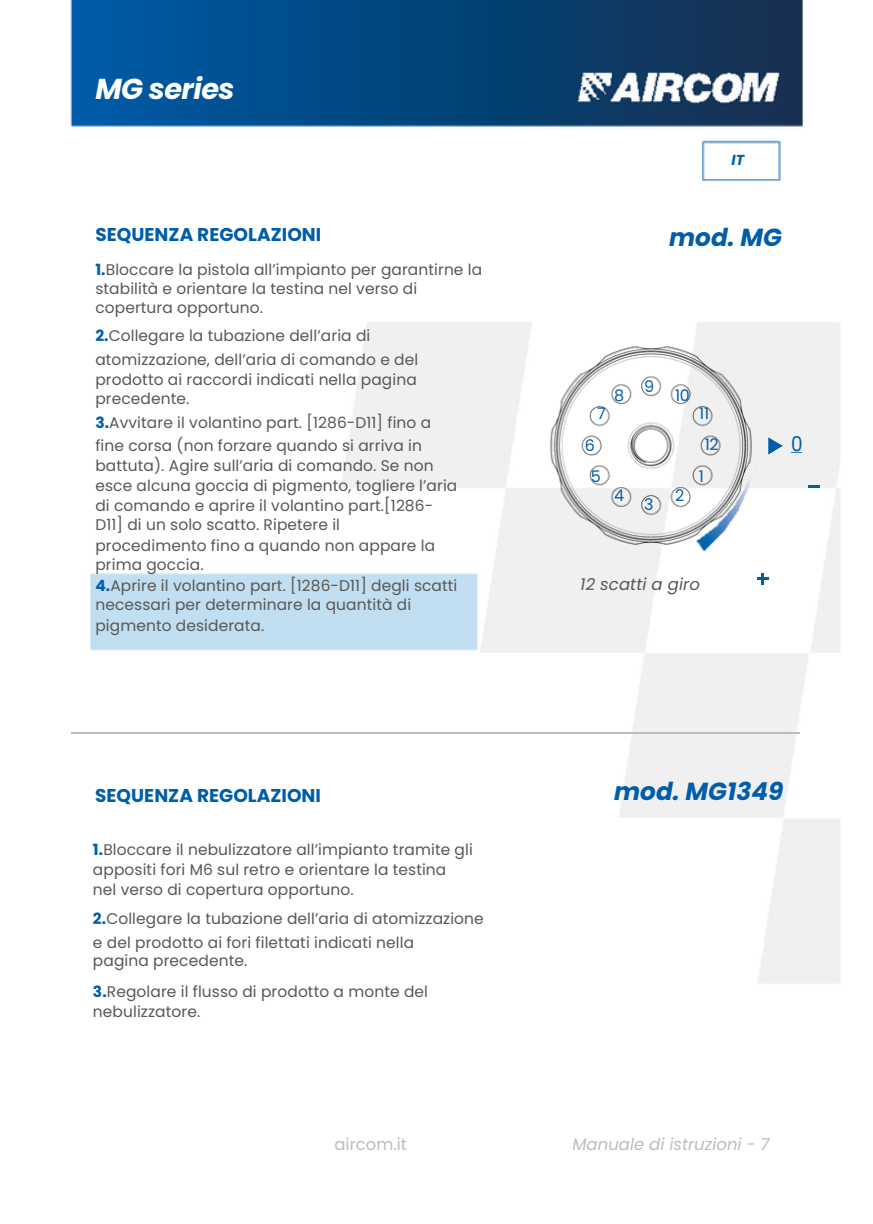
<style>
.page{position:relative;width:873px;height:1224px;background:#fff}
.page>*{position:absolute;margin:0;border:0;box-sizing:border-box;transform-origin:0 0}
.t1{font:italic 700 28.8px "Poppins";letter-spacing:-.02em;color:#fff}
.t2{font:italic 700 24.6px "Poppins";color:#005da9}
.t3{font:21.4px "IBM Plex Sans Cond";color:#005da9}
.t4{font:700 18.6px "Poppins";color:#005da9}
.t5{font:italic 16.4px "Poppins";color:#bcbcbc}
.t6{font:italic 16.4px "Poppins";letter-spacing:.005em;color:#575756}
.t7{font:16.4px "Poppins";color:#bcbcbc}
.t8{font:16px/31.4px "Poppins";color:#005da9;text-align:center}
.t9{font:15.4px/20px "Poppins";letter-spacing:.005em;color:#575756}
.t10{font:italic 700 14.4px "Poppins";color:#005da9}
.s1{font-weight:700;color:#005da9}
</style>
<div class="page">
<img style="left:70px;top:0;width:733px;height:181px">
<img style="left:80px;top:323px;width:760px;height:660px">
<img style="left:526px;top:337px;width:249px;height:231px">
<svg style="left:757px;top:573px;width:11px;height:11px"></svg>
<hr style="left:71px;top:732px;width:729px;height:1px;background:#bcbcbc">
<svg style="left:768px;top:438px;width:15px;height:16px"></svg>
<svg style="left:808px;top:486px;width:11px;height:2px"></svg>
<h1 class="t1" style="left:95px;top:69px;width:141px">MG series</h1>
<p class="t4" style="left:95px;top:222px;width:227px">SEQUENZA REGOLAZIONI</p>
<p class="t9" style="left:95px;top:260px;width:388px;line-height:19.2px"><span class="s1">1.</span>Bloccare la pistola all’impianto per garantirne la stabilità e orientare la testina nel verso di copertura opportuno.</p>
<p class="t9" style="left:95px;top:324px;width:324px;line-height:23.2px"><span class="s1">2.</span>Collegare la tubazione dell’aria di atomizzazione, dell’aria di comando e del</p>
<p class="t9" style="left:95px;top:370px;width:323px;line-height:19.2px">prodotto ai raccordi indicati nella pagina precedente.</p>
<p class="t9" style="left:95px;top:411px;width:337px;line-height:23.2px"><span class="s1">3.</span>Avvitare il volantino part. [1286-D11] fino a fine corsa (non forzare quando si arriva in</p>
<p class="t9" style="left:95px;top:456px;width:364px">battuta). Agire sull’aria di comando. Se non esce alcuna goccia di pigmento, togliere l’aria di comando e aprire il volantino part.[1286- D11] di un solo scatto. Ripetere il<br>procedimento fino a quando non appare la prima goccia.<br><span class="s1">4.</span>Aprire il volantino part. [1286-D11] degli scatti necessari per determinare la quantità di pigmento desiderata.</p>
<p class="t10" style="left:732px;top:150px;width:14px">IT</p>
<h2 class="t2" style="left:669px;top:220px;width:115px">mod. MG</h2>
<p class="t8" style="left:597px;top:398px;width:10px">7</p>
<p class="t8" style="left:585px;top:429px;width:12px">6</p>
<p class="t8" style="left:591px;top:460px;width:12px">5</p>
<p class="t8" style="left:614px;top:379px;width:12px">8</p>
<p class="t8" style="left:614px;top:479px;width:12px">4</p>
<p class="t8" style="left:644px;top:370px;width:12px">9</p>
<p class="t8" style="left:644px;top:488px;width:11px">3</p>
<p class="t8" style="left:675px;top:379px;width:16px">10</p>
<p class="t8" style="left:675px;top:479px;width:11px">2</p>
<p class="t8" style="left:699px;top:397px;width:21px">11<br>12</p>
<p class="t8" style="left:699px;top:460px;width:7px">1</p>
<p class="t6" style="left:580px;top:573px;width:121px">12 scatti a giro</p>
<h3 class="t3" style="left:791px;top:429px;width:13px">0</h3>
<p class="t4" style="left:95px;top:782px;width:227px">SEQUENZA REGOLAZIONI</p>
<p class="t9" style="left:93px;top:840px;width:381px"><span class="s1">1.</span>Bloccare il nebulizzatore all’impianto tramite gli appositi fori M6 sul retro e orientare la testina nel verso di copertura opportuno.</p>
<p class="t9" style="left:93px;top:907px;width:392px;line-height:23.2px"><span class="s1">2.</span>Collegare la tubazione dell’aria di atomizzazione e del prodotto ai fori filettati indicati nella</p>
<p class="t9" style="left:93px;top:945px;width:337px;line-height:30.8px">pagina precedente.<br><span class="s1">3.</span>Regolare il flusso di prodotto a monte del</p>
<p class="t9" style="left:93px;top:1002px;width:109px">nebulizzatore.</p>
<h2 class="t2" style="left:614px;top:774px;width:171px">mod. MG1349</h2>
<p class="t7" style="left:334px;top:1133px;width:74px">aircom.it</p>
<p class="t5" style="left:572px;top:1133px;width:199px">Manuale di istruzioni - 7</p>
</div>
